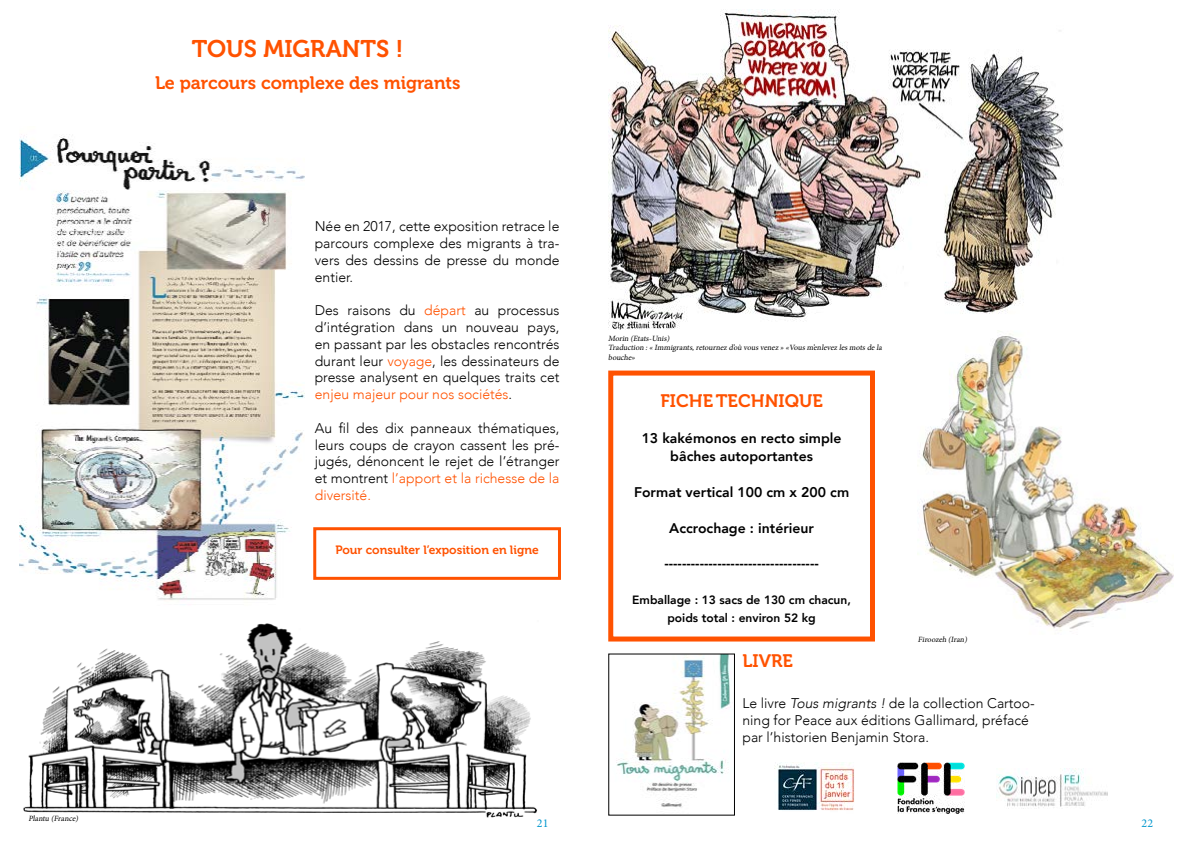
<style>
.page{position:relative;width:1191px;height:842px;background:#fff}
.page>*{position:absolute;margin:0;border:0;box-sizing:border-box;transform-origin:0 0}
.t1{font:24px "Museo 700";color:#ff5200}
.t2{font:18px "Museo 700";color:#ff5200}
.t3{font:300 14px/16.8px "Avenir";color:#000;text-align:justify}
.t4{font:800 14px/18px "Avenir";color:#000;text-align:center}
.t5{font:800 12px/18px "Avenir";color:#000;text-align:center}
.t6{font:12px "Museo 700";color:#ff5200}
.t7{font:12px "Minion Pro";color:#0097ce}
.t8{font:italic 8px/9.6px "Minion Pro";color:#000}
.s1{color:#ff5200}
.s2{font-style:italic}
</style>
<div class="page">
<img style="left:20px;top:134px;width:284px;height:471px">
<img style="left:23px;top:623px;width:514px;height:195px">
<div style="left:313px;top:527px;width:248px;height:53px;border:3px solid #ff5200"></div>
<div style="left:608px;top:371px;width:267px;height:270px;border:5px solid #ff5200"></div>
<img style="left:616px;top:655px;width:115px;height:152px">
<img style="left:919px;top:331px;width:254px;height:300px">
<img style="left:608px;top:10px;width:455px;height:320px">
<img style="left:774px;top:763px;width:81px;height:48px">
<img style="left:996px;top:768px;width:112px;height:40px">
<img style="left:897px;top:763px;width:67px;height:51px">
<p class="t8" style="left:28px;top:814px;width:53px">Plantu (France)</p>
<h1 class="t1" style="left:192px;top:35px;width:213px">TOUS MIGRANTS !</h1>
<p class="t2" style="left:155px;top:73px;width:307px">Le parcours complexe des migrants</p>
<p class="t3" style="left:315px;top:218px;width:246px">Née en 2017, cette exposition retrace le parcours complexe des migrants à tra&shy;vers des dessins de presse du monde entier.</p>
<p class="t3" style="left:315px;top:302px;width:246px">Des raisons du <span class="s1">départ</span> au processus d’intégration dans un nouveau pays, en passant par les obstacles rencontrés durant leur <span class="s1">voyage</span>, les dessinateurs de presse analysent en quelques traits cet <span class="s1">enjeu majeur pour nos sociétés</span>.</p>
<p class="t3" style="left:315px;top:420px;width:246px">Au fil des dix panneaux thématiques, leurs coups de crayon cassent les pré&shy;jugés, dénoncent le rejet de l’étranger et montrent <span class="s1">l’apport et la richesse de la diversité.</span></p>
<p class="t6" style="left:335px;top:543px;width:205px">Pour consulter l’exposition en ligne</p>
<p class="t7" style="left:537px;top:815px;width:13px">21</p>
<p class="t8" style="left:608px;top:333px;width:277px">Morin (Etats-Unis)<br>Traduction :« Immigrants,retournez d’où vousvenez » «Vousm’enlevez lesmotsde la bouche»</p>
<p class="t2" style="left:660px;top:391px;width:164px">FICHETECHNIQUE</p>
<p class="t4" style="left:641px;top:429px;width:201px">13 kakémonos en recto simple bâches autoportantes</p>
<p class="t4" style="left:634px;top:483px;width:217px">Format vertical 100 cm x 200 cm</p>
<p class="t4" style="left:669px;top:519px;width:146px">Accrochage : intérieur</p>
<p class="t4" style="left:664px;top:554px;width:156px">-----------------------------------</p>
<p class="t5" style="left:632px;top:591px;width:220px">Emballage : 13 sacs de 130 cm chacun, poids total : environ 52 kg</p>
<p class="t2" style="left:742px;top:651px;width:52px">LIVRE</p>
<p class="t8" style="left:918px;top:635px;width:52px">Firoozeh (Iran)</p>
<p class="t3" style="left:742px;top:695px;width:294px;text-align:left">Le livre <span class="s2">Tous migrants !</span> de la collection Cartoo&shy;ning for Peace aux éditions Gallimard, préfacé par l’historien Benjamin Stora.</p>
<p class="t7" style="left:1141px;top:815px;width:13px">22</p>
</div>
